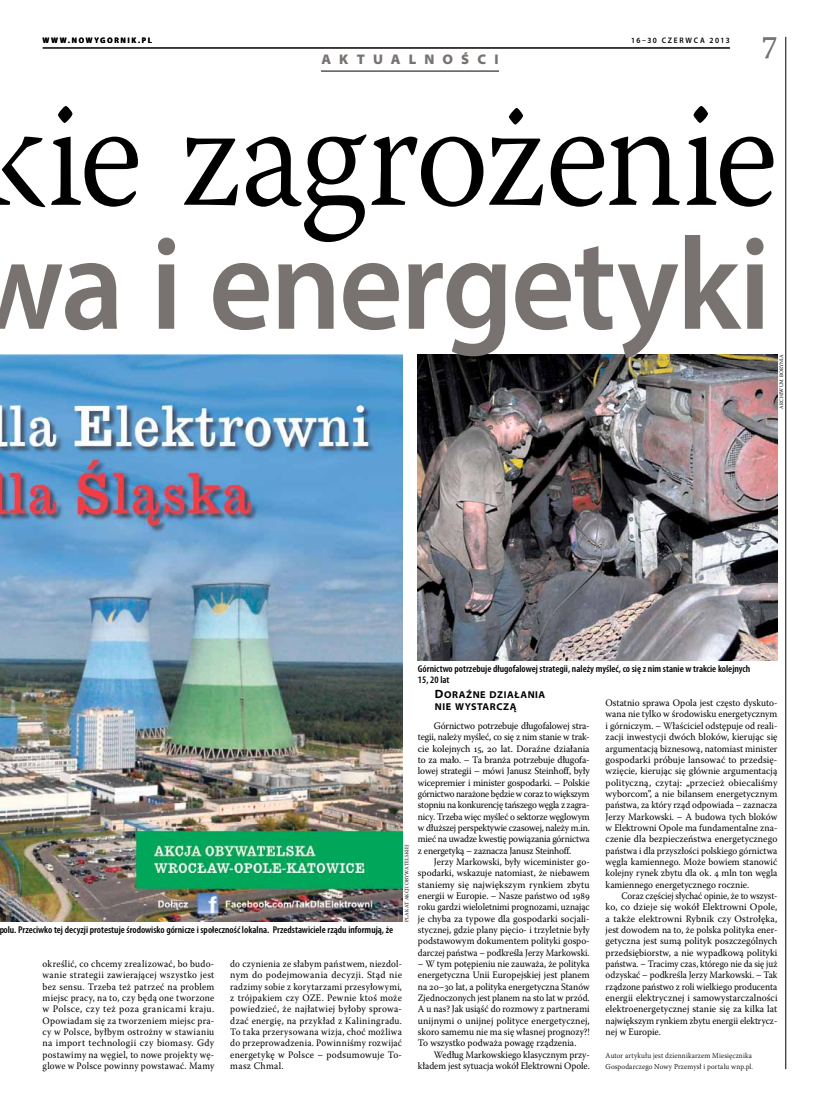
<style>
.page{position:relative;width:820px;height:1106px;background:#fff}
.page>*{position:absolute;margin:0;border:0;box-sizing:border-box;transform-origin:0 0}
.t1{font:300 151px "Warnock Pro";letter-spacing:-.025em;color:#000;scale:.94 1}
.t2{font:600 132px "Myriad Pro";letter-spacing:-.02em;color:#787370;scale:.94 1}
.t3{font:32px "Warnock Pro";color:#787370;scale:.94 1}
.t4{font:900 semi-expanded 14px "Myriad Pro";letter-spacing:.61em;color:#787370;scale:.94 1}
.t5{font:10px/12.3px "Myriad Pro Bold Semi Ext SC830";letter-spacing:.06em;color:#000;scale:.94 1}
.t6{font:9.9px/11.3px "Warnock Pro";color:#000;text-align:justify;scale:.94 1}
.t7{font:9.9px/11.3px "Warnock Pro";color:#000;text-align:justify;scale:.91 1}
.t8{font:9.9px/11.3px "Warnock Pro";color:#000;text-align:justify;scale:.95 1}
.t9{font:9.9px/11.3px "Warnock Pro";color:#000;text-align:justify;scale:.92 1}
.t10{font:600 condensed 9.9px/11.3px "Myriad Pro";color:#000;scale:1.04 1}
.t11{font:9.9px/11.3px "Warnock Pro";color:#000;text-align:right;scale:.93 1}
.t12{font:700 8px "Myriad Pro";letter-spacing:.235em;color:#000;scale:.94 1}
.t13{font:600 8px "Myriad Pro";letter-spacing:.215em;color:#000;scale:.94 1}
.t14{font:300 7.6px/11.3px "Warnock Pro";letter-spacing:.015em;color:#000;scale:.94 1}
.t15{font:5.3px "Warnock Pro";letter-spacing:.025em;color:#000;scale:.94 1}
.s1{font-size:12px}
</style>
<div class="page">
<hr style="left:785px;top:37px;width:1px;height:1032px;background:#000">
<img style="left:418px;top:354px;width:359px;height:306px">
<hr style="left:321px;top:71px;width:178px;height:1px;background:#000">
<hr style="left:43px;top:48px;width:686px;height:1px;background:#000">
<img style="left:0;top:354px;width:402px;height:567px">
<p class="t12" style="left:43px;top:35px;width:117px">WWW.NOWYGORNIK.PL</p>
<h3 class="t4" style="left:321px;top:51px;width:190px">AKTUALNOŚCI</h3>
<p class="t13" style="left:630px;top:35px;width:106px">16–30 czerwca 2013</p>
<h3 class="t3" style="left:762px;top:28px;width:18px">7</h3>
<h1 class="t1" style="left:-24px;top:64px;width:853px">kie zagrożenie</h1>
<h2 class="t2" style="left:-29px;top:200px;width:852px">wa i energetyki</h2>
<p class="t15" style="left:777px;top:409px;width:59px;rotate:-90deg">archiwum Borynia</p>
<p class="t10" style="left:-1px;top:924px;width:380px">polu. Przeciwko tej decyzji protestuje środowisko górnicze i społeczność lokalna. Przedstawiciele rządu informują, że</p>
<p class="t15" style="left:403px;top:921px;width:83px;rotate:-90deg">Plakat Akcji Obywatelskiej</p>
<p class="t6" style="left:43px;top:958px;width:184px">określić, co chcemy zrealizować, bo budo&shy;wanie strategii zawierającej wszystko jest bez sensu. Trzeba też patrzeć na problem miejsc pracy, na to, czy będą one tworzone w Polsce, czy też poza granicami kraju.<br>Opowiadam się za tworzeniem miejsc pra&shy;cy w Polsce, byłbym ostrożny w stawianiu na import technologii czy biomasy. Gdy postawimy na węgiel, to nowe projekty wę&shy;glowe w Polsce powinny powstawać. Mamy</p>
<p class="t9" style="left:230px;top:958px;width:188px">do czynienia ze słabym państwem, niezdol&shy;nym do podejmowania decyzji. Stąd nie radzimy sobie z korytarzami przesyłowymi, z trójpakiem czy OZE. Pewnie ktoś może powiedzieć, że najłatwiej byłoby sprowa&shy;dzać energię, na przykład z Kaliningradu.<br>To taka przerysowana wizja, choć możliwa do przeprowadzenia. Powinniśmy rozwijać energetykę w Polsce – podsumowuje To&shy;masz Chmal.</p>
<p class="t10" style="left:418px;top:663px;width:321px">Górnictwo potrzebuje długofalowej strategii, należy myśleć, co się z nim stanie w trakcie kolejnych<br>15, 20 lat</p>
<p class="t5" style="left:435px;top:688px;width:119px"><span class="s1">D</span>ORAŹNE DZIAŁANIA<br>NIE WYSTARCZĄ</p>
<p class="t8" style="left:418px;top:719px;width:182px;text-indent:16px">Górnictwo potrzebuje długofalowej stra&shy;tegii, należy myśleć, co się z nim stanie w trak&shy;cie kolejnych 15, 20 lat. Doraźne działania to za mało. – Ta branża potrzebuje długofa&shy;lowej strategii – mówi Janusz Steinhoff, były wicepremier i minister gospodarki. – Polskie górnictwo narażone będzie w coraz to większym stopniu na konkurencję tańszego węgla z zagra&shy;nicy. Trzeba więc myśleć o sektorze węglowym w dłuższej perspektywie czasowej, należy m.in. mieć na uwadze kwestię powiązania górnictwa z energetyką – zaznacza Janusz Steinhoff.</p>
<p class="t6" style="left:418px;top:855px;width:184px;text-indent:16px">Jerzy Markowski, były wiceminister go&shy;spodarki, wskazuje natomiast, że niebawem staniemy się największym rynkiem zbytu energii w Europie. – Nasze państwo od 1989 roku gardzi wieloletnimi prognozami, uznając je chyba za typowe dla gospodarki socjali&shy;stycznej, gdzie plany pięcio- i trzyletnie były podstawowym dokumentem polityki gospo&shy;darczej państwa – podkreśla Jerzy Markowski.</p>
<p class="t6" style="left:418px;top:958px;width:184px">– W tym potępieniu nie zauważa, że polityka energetyczna Unii Europejskiej jest planem na 20–30 lat, a polityka energetyczna Stanów Zjednoczonych jest planem na sto lat w przód.<br>A u nas? Jak usiąść do rozmowy z partnerami unijnymi o unijnej polityce energetycznej, skoro samemu nie ma się własnej prognozy?!<br>To wszystko podważa powagę rządzenia.</p>
<p class="t11" style="left:418px;top:1048px;width:186px">Według Markowskiego klasycznym przy&shy;kładem jest sytuacja wokół Elektrowni Opole.</p>
<p class="t6" style="left:605px;top:697px;width:184px">Ostatnio sprawa Opola jest często dyskuto&shy;wana nie tylko w środowisku energetycznym i górniczym. – Właściciel odstępuje od reali&shy;zacji inwestycji dwóch bloków, kierując się argumentacją biznesową, natomiast minister gospodarki próbuje lansować to przedsię&shy;wzięcie, kierując się głównie argumentacją polityczną, czytaj: „przecież obiecaliśmy wyborcom”, a nie bilansem energetycznym państwa, za który rząd odpowiada – zaznacza Jerzy Markowski. – A budowa tych bloków w Elektrowni Opole ma fundamentalne zna&shy;czenie dla bezpieczeństwa energetycznego państwa i dla przyszłości polskiego górnictwa węgla kamiennego. Może bowiem stanowić kolejny rynek zbytu dla ok. 4 mln ton węgla kamiennego energetycznego rocznie.</p>
<p class="t7" style="left:605px;top:890px;width:190px;text-indent:16px">Coraz częściej słychać opinie, że to wszyst&shy;ko, co dzieje się wokół Elektrowni Opole, a także elektrowni Rybnik czy Ostrołęka, jest dowodem na to, że polska polityka ener&shy;getyczna jest sumą polityk poszczególnych przedsiębiorstw, a nie wypadkową polityki państwa. – Tracimy czas, którego nie da się już odzyskać – podkreśla Jerzy Markowski. – Tak rządzone państwo z roli wielkiego producenta energii elektrycznej i samowystarczalności elektroenergetycznej stanie się za kilka lat największym rynkiem zbytu energii elektrycz&shy;nej w Europie.</p>
<p class="t14" style="left:605px;top:1049px;width:158px">Autor artykułu jest dziennikarzem Miesięcznika<br>Gospodarczego Nowy Przemysł i portalu wnp.pl.</p>
</div>
